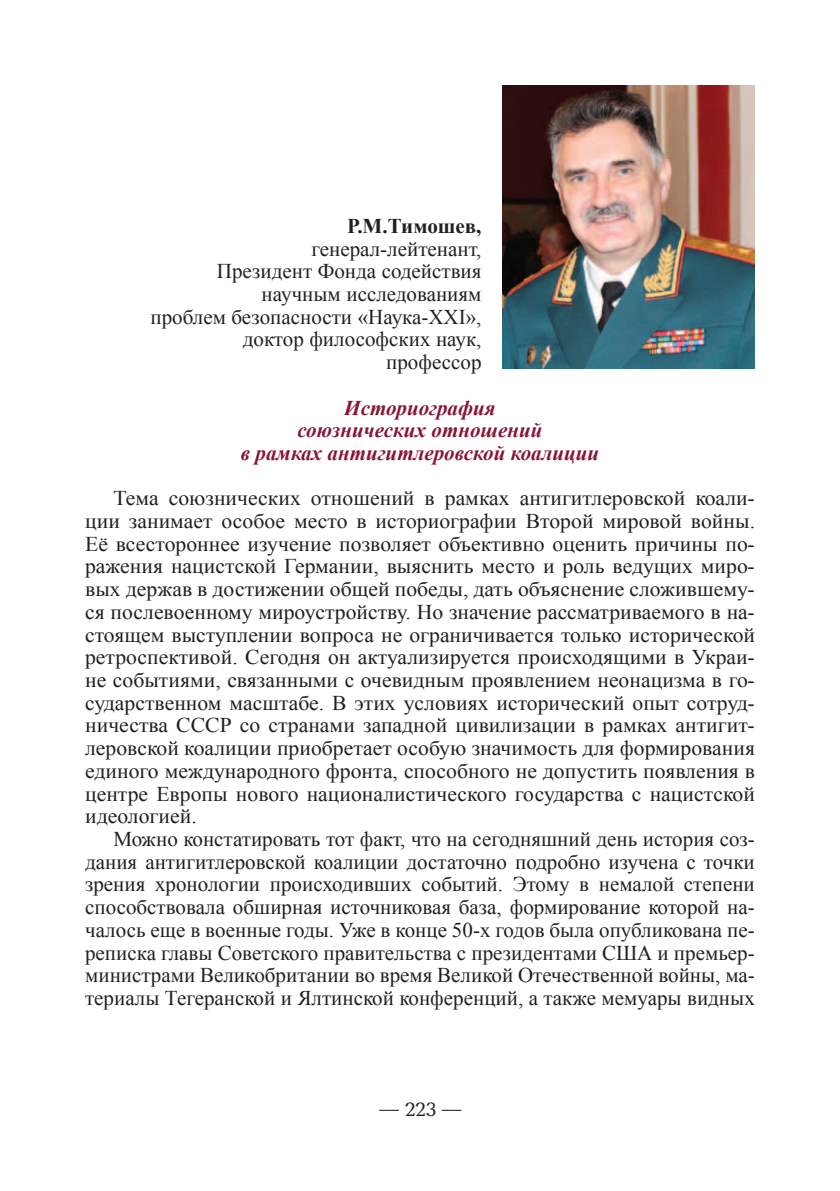
<style>
.page{position:relative;width:840px;height:1191px;background:#fff}
.page>*{position:absolute;margin:0;border:0;box-sizing:border-box;transform-origin:0 0}
.t1{font:21px/22.8px "Times New Roman";color:#231f20;text-align:justify}
.t2{font:italic 700 21px/22.8px "Times New Roman";color:#881534;text-align:center}
.t3{font:700 21px "Times New Roman";color:#231f20}
.t4{font:20px "Baltica C";color:#231f20}
</style>
<div class="page">
<img style="left:502px;top:85px;width:252px;height:283px">
<p class="t3" style="left:347px;top:211px;width:136px">Р.М.Тимошев,</p>
<p class="t1" style="left:150px;top:237px;width:332px;text-align:right">генерал-лейтенант,<br>Президент Фонда содействия научным исследованиям<br>проблем безопасности «Наука-XXI», доктор философских наук, профессор</p>
<p class="t2" style="left:240px;top:395px;width:360px">Историография<br>союзнических отношений<br>в рамках антигитлеровской коалиции</p>
<p class="t1" style="left:85px;top:486px;width:671px;text-indent:28px">Тема союзнических отношений в рамках антигитлеровской коали&shy;ции занимает особое место в историографии Второй мировой войны.<br>Её всестороннее изучение позволяет объективно оценить причины по&shy;ражения нацистской Германии, выяснить место и роль ведущих миро&shy;вых держав в достижении общей победы, дать объяснение сложившему&shy;ся послевоенному мироустройству. Но значение рассматриваемого в на&shy;стоящем выступлении вопроса не ограничивается только исторической ретроспективой. Сегодня он актуализируется происходящими в Украи&shy;не событиями, связанными с очевидным проявлением неонацизма в го&shy;сударственном масштабе. В этих условиях исторический опыт сотруд&shy;ничества СССР со странами западной цивилизации в рамках антигит&shy;леровской коалиции приобретает особую значимость для формирования единого международного фронта, способного не допустить появления в центре Европы нового националистического государства с нацистской идеологией.</p>
<p class="t1" style="left:85px;top:827px;width:670px;text-indent:28px">Можно констатировать тот факт, что на сегодняшний день история соз&shy;дания антигитлеровской коалиции достаточно подробно изучена с точки зрения хронологии происходивших событий. Этому в немалой степени способствовала обширная источниковая база, формирование которой на&shy;чалось еще в военные годы. Уже в конце 50-х годов была опубликована пе&shy;реписка главы Советского правительства с президентами США и премьер&shy;министрами Великобритании во время Великой Отечественной войны, ма&shy;териалы Тегеранской и Ялтинской конференций, а также мемуары видных</p>
<p class="t4" style="left:378px;top:1099px;width:85px">— 223 —</p>
</div>
